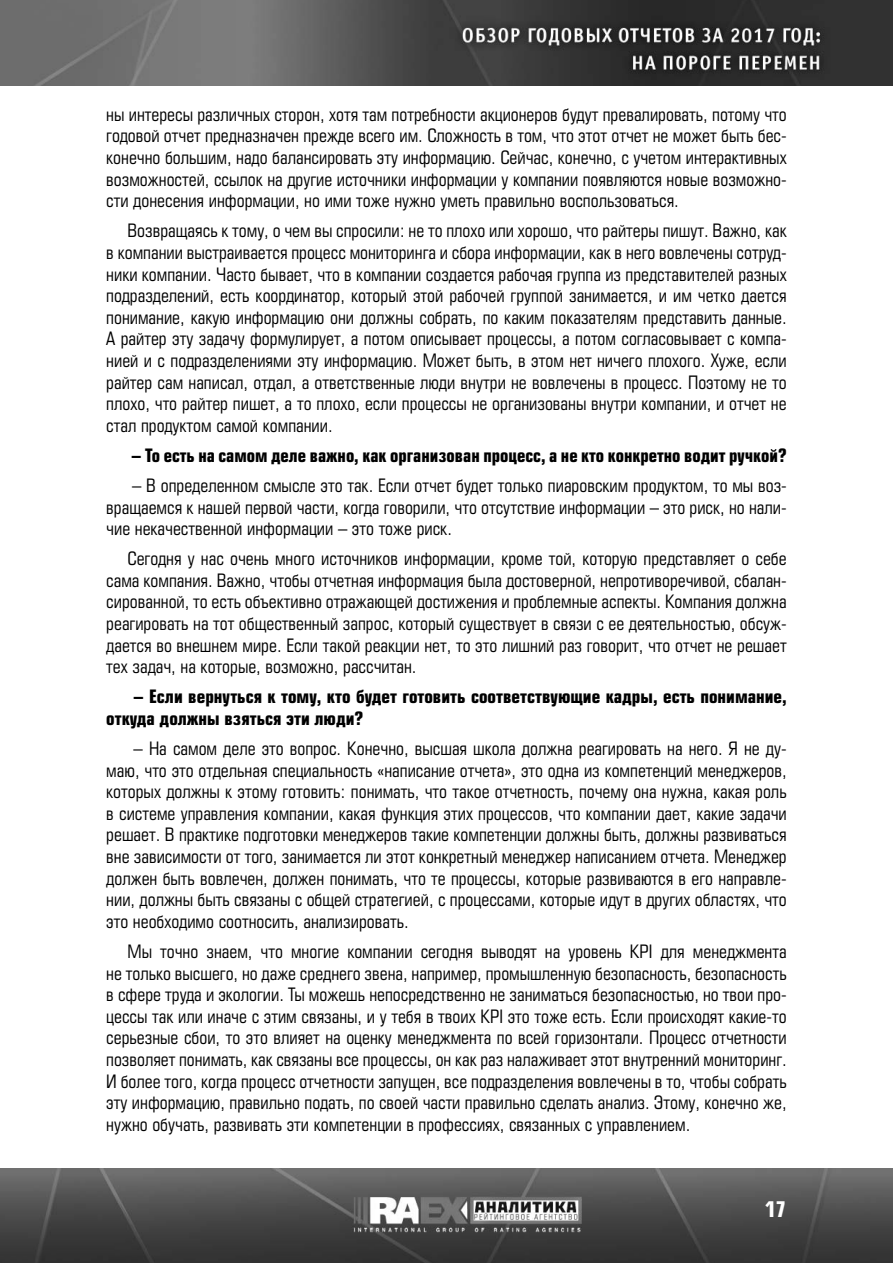
<style>
.page{position:relative;width:893px;height:1263px;background:#fff}
.page>*{position:absolute;margin:0;border:0;box-sizing:border-box;transform-origin:0 0}
.t1{font:700 21px "Europe Cond";color:#fff}
.t2{font:18px/21.6px "Europe Cond";color:#000;text-align:justify}
.t3{font:700 18px/21.6px "Europe Cond";color:#000}
</style>
<div class="page">
<img style="left:0;top:1169px;width:893px;height:94px">
<img style="left:0;top:0;width:893px;height:85px">
<p class="t2" style="left:106px;top:105px;width:682px">ны интересы различных сторон, хотя там потребности акционеров будут превалировать, потому что годовой отчет предназначен прежде всего им. Сложность в том, что этот отчет не может быть бес&shy;конечно большим, надо балансировать эту информацию. Сейчас, конечно, с учетом интерактивных возможностей, ссылок на другие источники информации у компании появляются новые возможно&shy;сти донесения информации, но ими тоже нужно уметь правильно воспользоваться.</p>
<p class="t2" style="left:106px;top:221px;width:682px;text-indent:21px">Возвращаясь к тому, о чем вы спросили: не то плохо или хорошо, что райтеры пишут. Важно, как в компании выстраивается процесс мониторинга и сбора информации, как в него вовлечены сотруд&shy;ники компании. Часто бывает, что в компании создается рабочая группа из представителей разных подразделений, есть координатор, который этой рабочей группой занимается, и им четко дается понимание, какую информацию они должны собрать, по каким показателям представить данные.<br>А райтер эту задачу формулирует, а потом описывает процессы, а потом согласовывает с компа&shy;нией и с подразделениями эту информацию. Может быть, в этом нет ничего плохого. Хуже, если райтер сам написал, отдал, а ответственные люди внутри не вовлечены в процесс. Поэтому не то плохо, что райтер пишет, а то плохо, если процессы не организованы внутри компании, и отчет не стал продуктом самой компании.</p>
<p class="t3" style="left:131px;top:446px;width:657px">– То есть на самом деле важно, как организован процесс, а не кто конкретно водит ручкой?</p>
<p class="t2" style="left:106px;top:476px;width:682px;text-indent:26px">– В определенном смысле это так. Если отчет будет только пиаровским продуктом, то мы воз&shy;вращаемся к нашей первой части, когда говорили, что отсутствие информации – это риск, но нали&shy;чие некачественной информации – это тоже риск.</p>
<p class="t2" style="left:106px;top:549px;width:682px;text-indent:21px">Сегодня у нас очень много источников информации, кроме той, которую представляет о себе сама компания. Важно, чтобы отчетная информация была достоверной, непротиворечивой, сбалан&shy;сированной, то есть объективно отражающей достижения и проблемные аспекты. Компания должна реагировать на тот общественный запрос, который существует в связи с ее деятельностью, обсуж&shy;дается во внешнем мире. Если такой реакции нет, то это лишний раз говорит, что отчет не решает тех задач, на которые, возможно, рассчитан.</p>
<p class="t3" style="left:106px;top:688px;width:682px;text-indent:27px">– Если вернуться к тому, кто будет готовить соответствующие кадры, есть понимание, откуда должны взяться эти люди?</p>
<p class="t2" style="left:106px;top:739px;width:682px;text-indent:27px">– На самом деле это вопрос. Конечно, высшая школа должна реагировать на него. Я не ду&shy;маю, что это отдельная специальность «написание отчета», это одна из компетенций менеджеров, которых должны к этому готовить: понимать, что такое отчетность, почему она нужна, какая роль в системе управления компании, какая функция этих процессов, что компании дает, какие задачи решает. В практике подготовки менеджеров такие компетенции должны быть, должны развиваться вне зависимости от того, занимается ли этот конкретный менеджер написанием отчета. Менеджер должен быть вовлечен, должен понимать, что те процессы, которые развиваются в его направле&shy;нии, должны быть связаны с общей стратегией, с процессами, которые идут в других областях, что это необходимо соотносить, анализировать.</p>
<p class="t2" style="left:106px;top:942px;width:682px;text-indent:21px">Мы точно знаем, что многие компании сегодня выводят на уровень KPI для менеджмента не только высшего, но даже среднего звена, например, промышленную безопасность, безопасность в сфере труда и экологии. Ты можешь непосредственно не заниматься безопасностью, но твои про&shy;цессы так или иначе с этим связаны, и у тебя в твоих KPI это тоже есть. Если происходят какие-то серьезные сбои, то это влияет на оценку менеджмента по всей горизонтали. Процесс отчетности позволяет понимать, как связаны все процессы, он как раз налаживает этот внутренний мониторинг.<br>И более того, когда процесс отчетности запущен, все подразделения вовлечены в то, чтобы собрать эту информацию, правильно подать, по своей части правильно сделать анализ. Этому, конечно же, нужно обучать, развивать эти компетенции в профессиях, связанных с управлением.</p>
<p class="t1" style="left:765px;top:1201px;width:23px">17</p>
</div>
